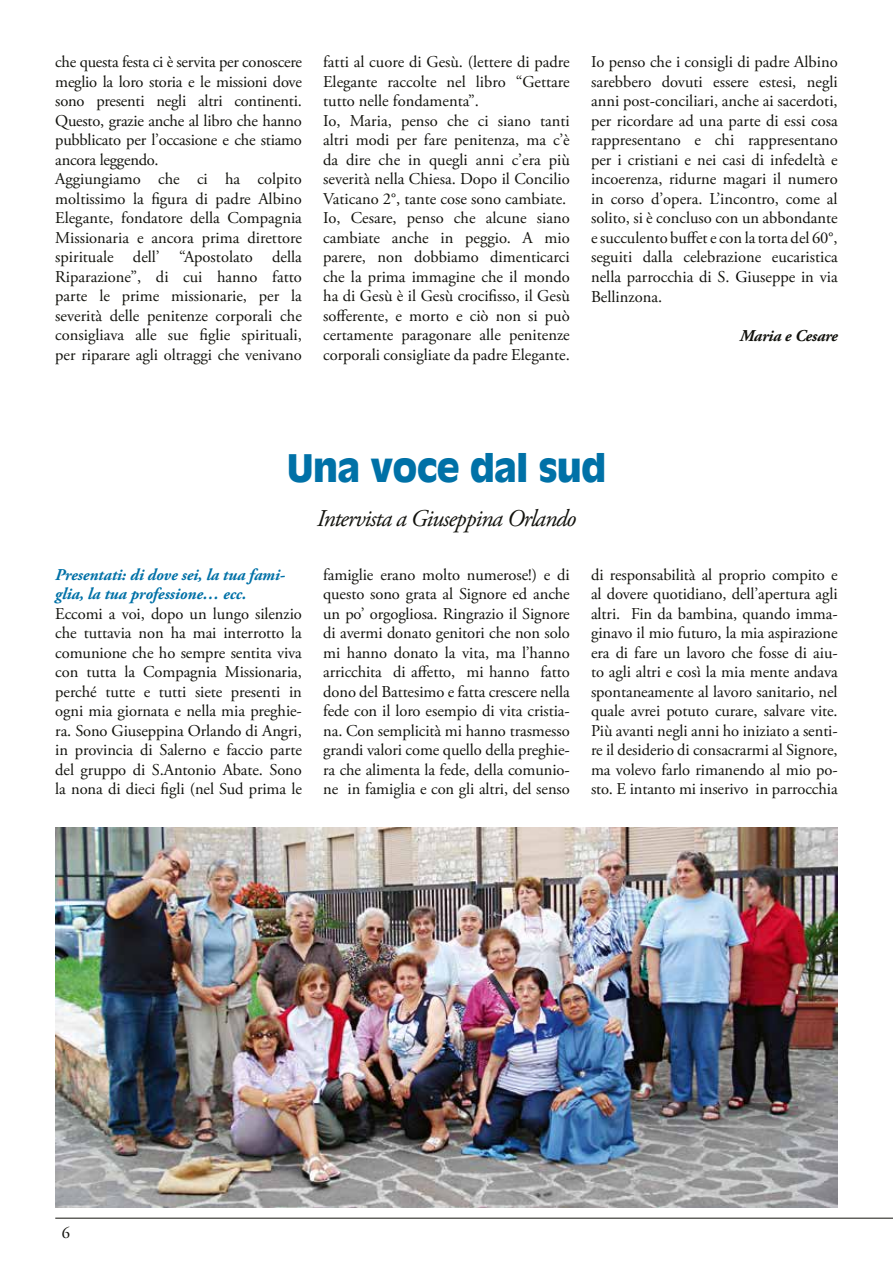
<style>
.page{position:relative;width:893px;height:1263px;background:#fff}
.page>*{position:absolute;margin:0;border:0;box-sizing:border-box;transform-origin:0 0}
.t1{font:900 37.5px "Antique Olive";letter-spacing:-.02em;color:#0071a7}
.t2{font:italic 24px "Adobe Garamond Pro";letter-spacing:-.04em;color:#12120d}
.t3{font:16.5px/19.5px "Adobe Garamond Pro";color:#12120d;text-align:justify}
.t4{font:italic 700 16.5px/19.5px "Adobe Garamond Pro";letter-spacing:-.005em;color:#0071a7}
.t5{font:italic 700 16.5px "Adobe Garamond Pro";letter-spacing:-.015em;color:#12120d}
.s1{color:#000}
</style>
<div class="page">
<hr style="left:55px;top:1218px;width:838px;height:1px;background:#12120d">
<img style="left:55px;top:827px;width:783px;height:381px">
<p class="t3" style="left:55px;top:53px;width:248px;text-align:left">che questa festa ci è servita per conoscere meglio la loro storia e le missioni dove sono presenti negli altri continenti.<br>Questo, grazie anche al libro che hanno pubblicato per l’occasione e che stiamo ancora leggendo.<br>Aggiungiamo che ci ha colpito moltissimo la figura di padre Albino Elegante, fondatore della Compagnia Missionaria e ancora prima direttore spirituale dell’ “Apostolato della Riparazione”, di cui hanno fatto parte le prime missionarie, per la severità delle penitenze corporali che consigliava alle sue figlie spirituali, per riparare agli oltraggi che venivano</p>
<p class="t3" style="left:323px;top:53px;width:248px;text-align:left">fatti al cuore di Gesù. (lettere di padre Elegante raccolte nel libro “Gettare tutto nelle fondamenta”.<br>Io, Maria, penso che ci siano tanti altri modi per fare penitenza, ma c’è da dire che in quegli anni c’era più severità nella Chiesa. Dopo il Concilio Vaticano 2°, tante cose sono cambiate.<br>Io, Cesare, penso che alcune siano cambiate anche in peggio. A mio parere, non dobbiamo dimenticarci che la prima immagine che il mondo ha di Gesù è il Gesù crocifisso, il Gesù sofferente, e morto e ciò non si può certamente paragonare alle penitenze corporali consigliate da padre Elegante.</p>
<p class="t3" style="left:591px;top:53px;width:248px">Io penso che i consigli di padre Albino sarebbero dovuti essere estesi, negli anni post-conciliari, anche ai sacerdoti, per ricordare ad una parte di essi cosa rappresentano e chi rappresentano per i cristiani e nei casi di infedeltà e incoerenza, ridurne magari il numero in corso d’opera. L’incontro, come al solito, si è concluso con un abbondante e succulento buffet e con la torta del 60°, seguiti dalla celebrazione eucaristica nella parrocchia di S. <span class="s1">G</span>iuseppe in via Bellinzona.</p>
<p class="t5" style="left:740px;top:326px;width:100px">Maria e Cesare</p>
<h1 class="t1" style="left:287px;top:446px;width:321px">Una voce dal sud</h1>
<h2 class="t2" style="left:317px;top:504px;width:261px">Intervista a Giuseppina Orlando</h2>
<p class="t4" style="left:55px;top:565px;width:231px">Presentati: di dove sei, la tua fami&shy;glia, la tua professione… ecc.</p>
<p class="t3" style="left:55px;top:604px;width:248px">Eccomi a voi, dopo un lungo silenzio che tuttavia non ha mai interrotto la comunione che ho sempre sentita viva con tutta la Compagnia Missionaria, perché tutte e tutti siete presenti in ogni mia giornata e nella mia preghie&shy;ra. Sono Giuseppina Orlando di Angri, in provincia di Salerno e faccio parte del gruppo di S.Antonio Abate. Sono la nona di dieci figli (nel Sud prima le</p>
<p class="t3" style="left:323px;top:565px;width:248px">famiglie erano molto numerose!) e di questo sono grata al Signore ed anche un po’ orgogliosa. Ringrazio il Signore di avermi donato genitori che non solo mi hanno donato la vita, ma l’hanno arricchita di affetto, mi hanno fatto dono del Battesimo e fatta crescere nella fede con il loro esempio di vita cristia&shy;na. Con semplicità mi hanno trasmesso grandi valori come quello della preghie&shy;ra che alimenta la fede, della comunio&shy;ne in famiglia e con gli altri, del senso</p>
<p class="t3" style="left:591px;top:565px;width:248px">di responsabilità al proprio compito e al dovere quotidiano, dell’apertura agli altri. Fin da bambina, quando imma&shy;ginavo il mio futuro, la mia aspirazione era di fare un lavoro che fosse di aiu&shy;to agli altri e così la mia mente andava spontaneamente al lavoro sanitario, nel quale avrei potuto curare, salvare vite.<br>Più avanti negli anni ho iniziato a senti&shy;re il desiderio di consacrarmi al Signore, ma volevo farlo rimanendo al mio po&shy;sto. E intanto mi inserivo in parrocchia</p>
<p class="t3" style="left:62px;top:1223px;width:10px">6</p>
</div>
